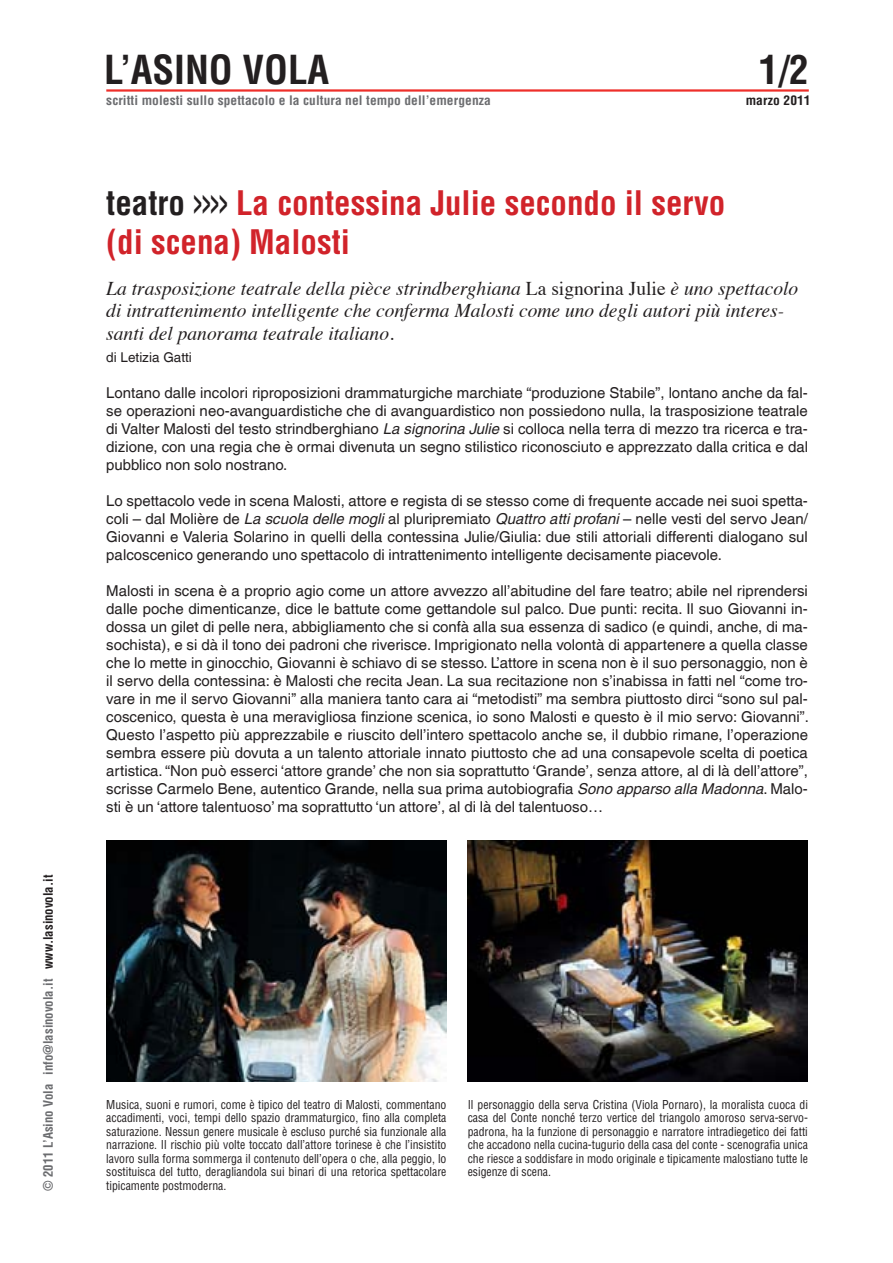
<style>
.page{position:relative;width:893px;height:1263px;background:#fff}
.page>*{position:absolute;margin:0;border:0;box-sizing:border-box;transform-origin:0 0}
.titolo_asino{font:700 condensed 39px "Helvetica";color:#231f20}
.titolo1{font:700 condensed 33px "Helvetica";color:#d1232a}
.occhiello{font:italic 19.5px/22.5px "Times";color:#231f20}
.tx_normale{font:15px/18px "Helvetica LT Com";color:#231f20;text-align:justify}
.firma{font:13.5px "Helvetica LT Com";color:#231f20}
.sottotitolo{font:700 condensed 12.9px "Helvetica";letter-spacing:.005em;color:#6c6d70;scale:1.05 1}
.sottotitolo-2{font:700 condensed 12.9px "Helvetica";letter-spacing:.005em;color:#231f20;scale:1.05 1}
.dida_sx{font:700 condensed 12.75px "Helvetica";color:#6c6d70}
.dida_photo{font:condensed 12px/13.5px "Helvetica";letter-spacing:-.005em;color:#231f20;text-align:justify}
.s1{color:#231f20}
.s2{font-size:34.5px;color:#231f20}
.s3{font-style:normal}
.s4{font-style:italic}
</style>
<div class="page">
<hr style="left:106px;top:89px;width:703px;height:3px;background:#ee2f2a">
<img style="left:106px;top:841px;width:340px;height:240px">
<img style="left:468px;top:841px;width:340px;height:240px">
<p class="dida_sx" style="left:40px;top:1191px;width:317px;rotate:-90deg">© 2011 L’Asino Vola info@lasinovola.it <span class="s1">www.lasinovola.it</span></p>
<p class="titolo_asino" style="left:104px;top:46px;width:227px">L’ASINO VOLA</p>
<p class="titolo_asino" style="left:759px;top:46px;width:51px">1/2</p>
<p class="sottotitolo" style="left:106px;top:92px;width:368px">scritti molesti sullo spettacolo e la cultura nel tempo dell’emergenza</p>
<p class="sottotitolo-2" style="left:746px;top:92px;width:63px">marzo 2011</p>
<p class="titolo1" style="left:106px;top:182px;width:620px"><span class="s1">teatro</span> <span class="s2">&gt;&gt;&gt;&gt;</span> La contessina Julie secondo il servo</p>
<p class="titolo1" style="left:106px;top:222px;width:245px">(di scena) Malosti</p>
<p class="occhiello" style="left:106px;top:276px;width:694px">La trasposizione teatrale della pièce strindberghiana <span class="s3">La signorina Julie</span> è uno spettacolo di intrattenimento intelligente che conferma Malosti come uno degli autori più interes&shy;santi del panorama teatrale italiano.</p>
<p class="firma" style="left:106px;top:350px;width:87px">di Letizia Gatti</p>
<p class="tx_normale" style="left:106px;top:384px;width:703px">Lontano dalle incolori riproposizioni drammaturgiche marchiate “produzione Stabile”, lontano anche da fal&shy;se operazioni neo-avanguardistiche che di avanguardistico non possiedono nulla, la trasposizione teatrale di Valter Malosti del testo strindberghiano <span class="s4">La signorina Julie</span> si colloca nella terra di mezzo tra ricerca e tra&shy;dizione, con una regia che è ormai divenuta un segno stilistico riconosciuto e apprezzato dalla critica e dal pubblico non solo nostrano.</p>
<p class="tx_normale" style="left:106px;top:492px;width:703px">Lo spettacolo vede in scena Malosti, attore e regista di se stesso come di frequente accade nei suoi spetta&shy;coli – dal Molière de <span class="s4">La scuola delle mogli</span> al pluripremiato <span class="s4">Quattro atti profani</span> – nelle vesti del servo Jean/ Giovanni e Valeria Solarino in quelli della contessina Julie/Giulia: due stili attoriali differenti dialogano sul palcoscenico generando uno spettacolo di intrattenimento intelligente decisamente piacevole.</p>
<p class="tx_normale" style="left:106px;top:582px;width:704px">Malosti in scena è a proprio agio come un attore avvezzo all’abitudine del fare teatro; abile nel riprendersi dalle poche dimenticanze, dice le battute come gettandole sul palco. Due punti: recita. Il suo Giovanni in&shy;dossa un gilet di pelle nera, abbigliamento che si confà alla sua essenza di sadico (e quindi, anche, di ma&shy;sochista), e si dà il tono dei padroni che riverisce. Imprigionato nella volontà di appartenere a quella classe che lo mette in ginocchio, Giovanni è schiavo di se stesso. L’attore in scena non è il suo personaggio, non è il servo della contessina: è Malosti che recita Jean. La sua recitazione non s’inabissa in fatti nel “come tro&shy;vare in me il servo Giovanni’’ alla maniera tanto cara ai “metodisti” ma sembra piuttosto dirci “sono sul pal&shy;coscenico, questa è una meravigliosa finzione scenica, io sono Malosti e questo è il mio servo: Giovanni”.<br>Questo l’aspetto più apprezzabile e riuscito dell’intero spettacolo anche se, il dubbio rimane, l’operazione sembra essere più dovuta a un talento attoriale innato piuttosto che ad una consapevole scelta di poetica artistica. “Non può esserci ‘attore grande’ che non sia soprattutto ‘Grande’, senza attore, al di là dell’attore”, scrisse Carmelo Bene, autentico Grande, nella sua prima autobiografia <span class="s4">Sono apparso alla Madonna</span>. Malo&shy;sti è un ‘attore talentuoso’ ma soprattutto ‘un attore’, al di là del talentuoso…</p>
<p class="dida_photo" style="left:106px;top:1098px;width:342px">Musica, suoni e rumori, come è tipico del teatro di Malosti, commentano accadimenti, voci, tempi dello spazio drammaturgico, fino alla completa saturazione. Nessun genere musicale è escluso purché sia funzionale alla narrazione. Il rischio più volte toccato dall’attore torinese è che l’insistito lavoro sulla forma sommerga il contenuto dell’opera o che, alla peggio, lo sostituisca del tutto, deragliandola sui binari di una retorica spettacolare tipicamente postmoderna.</p>
<p class="dida_photo" style="left:468px;top:1098px;width:342px">Il personaggio della serva Cristina (Viola Pornaro), la moralista cuoca di casa del Conte nonché terzo vertice del triangolo amoroso serva-servo&shy;padrona, ha la funzione di personaggio e narratore intradiegetico dei fatti che accadono nella cucina-tugurio della casa del conte - scenografia unica che riesce a soddisfare in modo originale e tipicamente malostiano tutte le esigenze di scena.</p>
</div>
